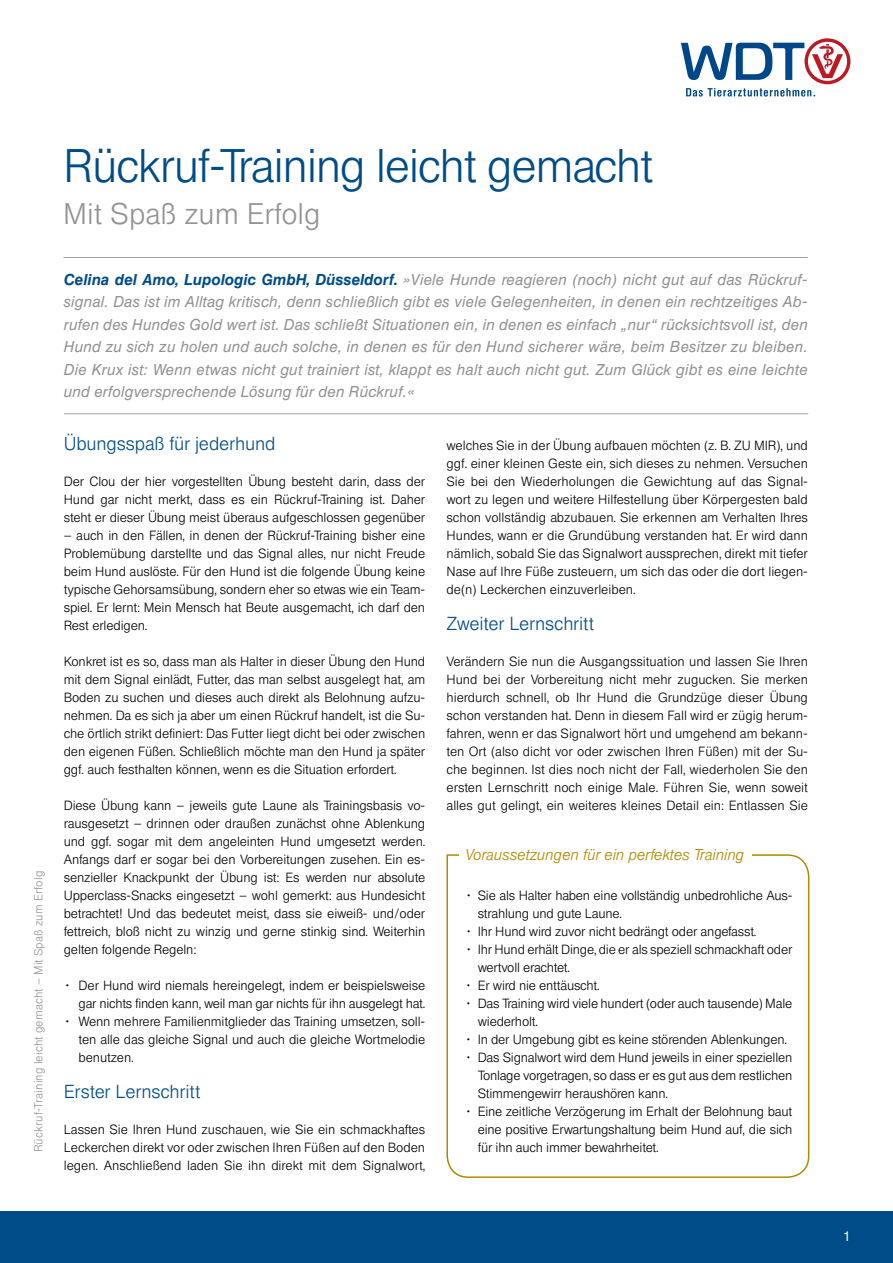
<style>
.page{position:relative;width:893px;height:1263px;background:#fff}
.page>*{position:absolute;margin:0;border:0;box-sizing:border-box;transform-origin:0 0}
.t1{font:300 45px "WDT Grotesk";letter-spacing:-.03em;color:#004c88}
.t2{font:300 28.5px "WDT Grotesk";color:#919292}
.t3{font:300 18px "WDT Grotesk";letter-spacing:-.01em;color:#004c88}
.t4{font:15px/22.5px "Europa Gro SBOP Boo Ita";color:#919292;text-align:justify}
.t5{font:italic 300 15px "Europa Gro SBOP";letter-spacing:-.01em;color:#ac8b00}
.t6{font:13.5px "WDT Grotesk";color:#fff}
.t7{font:300 12.75px/18px "WDT Grotesk";letter-spacing:-.015em;color:#000;text-align:justify}
.t8{font:300 11.25px "WDT Grotesk";letter-spacing:.015em;color:#919292}
.s1{font-family:"Europa Gro SBOP Med Ita";color:#004c88}
.s2{font-family:"Europa Gro SBOP";font-weight:500}
</style>
<div class="page">
<svg style="left:681px;top:38px;width:169px;height:59px"></svg>
<div style="left:0;top:1212px;width:893px;height:51px;background:#004c88"></div>
<svg style="left:446px;top:854px;width:364px;height:324px"></svg>
<div style="left:459px;top:844px;width:293px;height:21px;background:#fff"></div>
<hr style="left:64px;top:413px;width:744px;height:1px;background:#9c9d9d">
<hr style="left:64px;top:257px;width:744px;height:1px;background:#9c9d9d">
<p class="t8" style="left:32px;top:1152px;width:283px;rotate:-90deg">Rückruf-Training leicht gemacht – Mit Spaß zum Erfolg</p>
<h1 class="t1" style="left:63px;top:139px;width:592px">Rückruf-Training leicht gemacht</h1>
<h2 class="t2" style="left:63px;top:197px;width:259px">Mit Spaß zum Erfolg</h2>
<p class="t4" style="left:64px;top:268px;width:746px"><span class="s1">Celina del Amo, Lupologic GmbH, Düsseldorf.</span> »Viele Hunde reagieren (noch) nicht gut auf das Rückruf&shy;signal. Das ist im Alltag kritisch, denn schließlich gibt es viele Gelegenheiten, in denen ein rechtzeitiges Ab&shy;rufen des Hundes Gold wert ist. Das schließt Situationen ein, in denen es einfach „nur“ rücksichtsvoll ist, den Hund zu sich zu holen und auch solche, in denen es für den Hund sicherer wäre, beim Besitzer zu bleiben.<br>Die Krux ist: Wenn etwas nicht gut trainiert ist, klappt es halt auch nicht gut. Zum Glück gibt es eine leichte und erfolgversprechende Lösung für den Rückruf.«</p>
<h3 class="t3" style="left:64px;top:433px;width:213px">Übungsspaß für jederhund</h3>
<p class="t7" style="left:64px;top:473px;width:363px">Der Clou der hier vorgestellten Übung besteht darin, dass der Hund gar nicht merkt, dass es ein Rückruf-Training ist. Daher steht er dieser Übung meist überaus aufgeschlossen gegenüber</p>
<p class="t7" style="left:64px;top:527px;width:363px">– auch in den Fällen, in denen der Rückruf-Training bisher eine Problemübung darstellte und das Signal alles, nur nicht Freude beim Hund auslöste. Für den Hund ist die folgende Übung keine typische Gehorsamsübung, sondern eher so etwas wie ein Team&shy;spiel. Er lernt: Mein Mensch hat Beute ausgemacht, ich darf den Rest erledigen.</p>
<p class="t7" style="left:64px;top:653px;width:363px">Konkret ist es so, dass man als Halter in dieser Übung den Hund mit dem Signal einlädt, Futter, das man selbst ausgelegt hat, am Boden zu suchen und dieses auch direkt als Belohnung aufzu&shy;nehmen. Da es sich ja aber um einen Rückruf handelt, ist die Su&shy;che örtlich strikt definiert: Das Futter liegt dicht bei oder zwischen den eigenen Füßen. Schließlich möchte man den Hund ja später ggf. auch festhalten können, wenn es die Situation erfordert.</p>
<p class="t7" style="left:64px;top:797px;width:363px">Diese Übung kann – jeweils gute Laune als Trainingsbasis vo&shy;rausgesetzt – drinnen oder draußen zunächst ohne Ablenkung und ggf. sogar mit dem angeleinten Hund umgesetzt werden.<br>Anfangs darf er sogar bei den Vorbereitungen zusehen. Ein es&shy;senzieller Knackpunkt der Übung ist: Es werden nur absolute Upperclass-Snacks eingesetzt – wohl gemerkt: aus Hundesicht betrachtet! Und das bedeutet meist, dass sie eiweiß- und/oder fettreich, bloß nicht zu winzig und gerne stinkig sind. Weiterhin gelten folgende Regeln:</p>
<p class="t7" style="left:64px;top:977px;width:363px"><span class="s2">·</span> Der Hund wird niemals hereingelegt, indem er beispielsweise</p>
<p class="t7" style="left:79px;top:995px;width:348px">gar nichts finden kann, weil man gar nichts für ihn ausgelegt hat.</p>
<p class="t7" style="left:64px;top:1013px;width:363px"><span class="s2">·</span> Wenn mehrere Familienmitglieder das Training umsetzen, soll-</p>
<p class="t7" style="left:79px;top:1031px;width:348px">ten alle das gleiche Signal und auch die gleiche Wortmelodie</p>
<p class="t7" style="left:79px;top:1049px;width:56px">benutzen.</p>
<h3 class="t3" style="left:64px;top:1081px;width:138px">Erster Lernschritt</h3>
<p class="t7" style="left:64px;top:1121px;width:363px">Lassen Sie Ihren Hund zuschauen, wie Sie ein schmackhaftes Leckerchen direkt vor oder zwischen Ihren Füßen auf den Boden legen. Anschließend laden Sie ihn direkt mit dem Signalwort,</p>
<p class="t7" style="left:446px;top:437px;width:363px">welches Sie in der Übung aufbauen möchten (z. B. ZU MIR), und ggf. einer kleinen Geste ein, sich dieses zu nehmen. Versuchen Sie bei den Wiederholungen die Gewichtung auf das Signal&shy;wort zu legen und weitere Hilfestellung über Körpergesten bald schon vollständig abzubauen. Sie erkennen am Verhalten Ihres Hundes, wann er die Grundübung verstanden hat. Er wird dann nämlich, sobald Sie das Signalwort aussprechen, direkt mit tiefer Nase auf Ihre Füße zusteuern, um sich das oder die dort liegen&shy;de(n) Leckerchen einzuverleiben.</p>
<h3 class="t3" style="left:446px;top:613px;width:149px">Zweiter Lernschritt</h3>
<p class="t7" style="left:446px;top:653px;width:363px">Verändern Sie nun die Ausgangssituation und lassen Sie Ihren Hund bei der Vorbereitung nicht mehr zugucken. Sie merken hierdurch schnell, ob Ihr Hund die Grundzüge dieser Übung schon verstanden hat. Denn in diesem Fall wird er zügig herum&shy;fahren, wenn er das Signalwort hört und umgehend am bekann&shy;ten Ort (also dicht vor oder zwischen Ihren Füßen) mit der Su&shy;che beginnen. Ist dies noch nicht der Fall, wiederholen Sie den ersten Lernschritt noch einige Male. Führen Sie, wenn soweit alles gut gelingt, ein weiteres kleines Detail ein: Entlassen Sie</p>
<p class="t5" style="left:465px;top:846px;width:281px">Voraussetzungen für ein perfektes Training</p>
<p class="t7" style="left:465px;top:887px;width:329px"><span class="s2">·</span> Sie als Halter haben eine vollständig unbedrohliche Aus-</p>
<p class="t7" style="left:478px;top:905px;width:146px">strahlung und gute Laune.</p>
<p class="t7" style="left:465px;top:923px;width:293px"><span class="s2">·</span> Ihr Hund wird zuvor nicht bedrängt oder angefasst.</p>
<p class="t7" style="left:465px;top:941px;width:329px"><span class="s2">·</span> Ihr Hund erhält Dinge, die er als speziell schmackhaft oder</p>
<p class="t7" style="left:478px;top:959px;width:94px">wertvoll erachtet.</p>
<p class="t7" style="left:465px;top:977px;width:136px"><span class="s2">·</span> Er wird nie enttäuscht.</p>
<p class="t7" style="left:465px;top:995px;width:329px"><span class="s2">·</span> Das Training wird viele hundert (oder auch tausende) Male</p>
<p class="t7" style="left:478px;top:1013px;width:62px">wiederholt.</p>
<p class="t7" style="left:465px;top:1031px;width:323px"><span class="s2">·</span> In der Umgebung gibt es keine störenden Ablenkungen.</p>
<p class="t7" style="left:465px;top:1049px;width:329px"><span class="s2">·</span> Das Signalwort wird dem Hund jeweils in einer speziellen</p>
<p class="t7" style="left:478px;top:1067px;width:316px">Tonlage vorgetragen, so dass er es gut aus dem restlichen</p>
<p class="t7" style="left:478px;top:1085px;width:192px">Stimmengewirr heraushören kann.</p>
<p class="t7" style="left:465px;top:1103px;width:329px"><span class="s2">·</span> Eine zeitliche Verzögerung im Erhalt der Belohnung baut</p>
<p class="t7" style="left:478px;top:1121px;width:316px">eine positive Erwartungshaltung beim Hund auf, die sich</p>
<p class="t7" style="left:478px;top:1139px;width:182px">für ihn auch immer bewahrheitet.</p>
<p class="t6" style="left:843px;top:1228px;width:9px">1</p>
</div>
